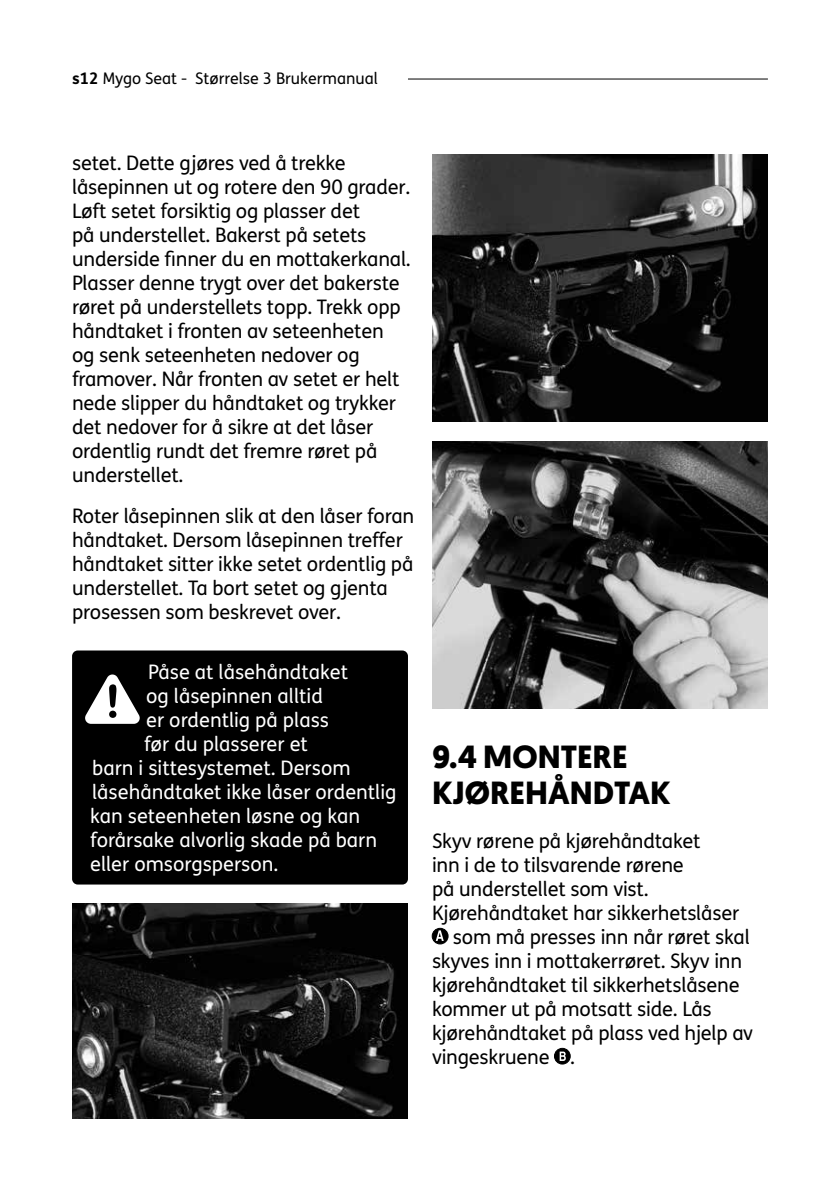
<style>
.page{position:relative;width:840px;height:1191px;background:#fff}
.page>*{position:absolute;margin:0;border:0;box-sizing:border-box;transform-origin:0 0}
.t1{font:700 32px/36px "Geomanist";color:#000}
.t2{font:20px/24px "FS Me";letter-spacing:-.01em;color:#000}
.t3{font:20px "FS Me";color:#fff}
.t4{font:16px "FS Me";color:#000}
.s1{font-weight:700}
</style>
<div class="page">
<hr style="left:408px;top:78px;width:359px;height:2px;background:#000">
<img style="left:72px;top:904px;width:336px;height:215px">
<img style="left:432px;top:155px;width:335px;height:266px">
<img style="left:432px;top:441px;width:335px;height:267px">
<div style="left:72px;top:650px;width:336px;height:234px;background:#000;border-radius:6px"></div>
<svg style="left:85px;top:674px;width:55px;height:50px"></svg>
<div style="left:432px;top:928px;width:16px;height:16px;background:#000;border-radius:50%"></div>
<div style="left:432px;top:928px;width:16px;height:16px;border:1px solid #000;border-radius:50%"></div>
<svg style="left:435px;top:930px;width:8px;height:11px"></svg>
<div style="left:554px;top:1048px;width:16px;height:16px;background:#000;border-radius:50%"></div>
<div style="left:554px;top:1048px;width:16px;height:16px;border:1px solid #000;border-radius:50%"></div>
<svg style="left:559px;top:1051px;width:6px;height:10px"></svg>
<p class="t4" style="left:72px;top:67px;width:307px"><span class="s1">s12</span> Mygo Seat - Størrelse 3 Brukermanual</p>
<p class="t2" style="left:72px;top:150px;width:340px">setet. Dette gjøres ved å trekke låsepinnen ut og rotere den 90 grader.<br>Løft setet forsiktig og plasser det<br>på understellet. Bakerst på setets underside finner du en mottakerkanal.<br>Plasser denne trygt over det bakerste røret på understellets topp. Trekk opp håndtaket i fronten av seteenheten og senk seteenheten nedover og framover. Når fronten av setet er helt nede slipper du håndtaket og trykker det nedover for å sikre at det låser ordentlig rundt det fremre røret på understellet.</p>
<p class="t2" style="left:72px;top:503px;width:343px">Roter låsepinnen slik at den låser foran håndtaket. Dersom låsepinnen treffer håndtaket sitter ikke setet ordentlig på understellet. Ta bort setet og gjenta prosessen som beskrevet over.</p>
<p class="t3" style="left:148px;top:658px;width:201px">Påse at låsehåndtaket</p>
<p class="t3" style="left:146px;top:682px;width:178px">og låsepinnen alltid</p>
<p class="t3" style="left:146px;top:706px;width:184px">er ordentlig på plass</p>
<p class="t3" style="left:144px;top:730px;width:165px">før du plasserer et</p>
<p class="t3" style="left:92px;top:754px;width:260px">barn i sittesystemet. Dersom</p>
<p class="t3" style="left:92px;top:778px;width:306px">låsehåndtaket ikke låser ordentlig</p>
<p class="t3" style="left:90px;top:802px;width:271px">kan seteenheten løsne og kan</p>
<p class="t3" style="left:90px;top:826px;width:288px">forårsake alvorlig skade på barn</p>
<p class="t3" style="left:90px;top:850px;width:189px">eller omsorgsperson.</p>
<h1 class="t1" style="left:432px;top:738px;width:240px">9.4 MONTERE<br>KJØREHÅNDTAK</h1>
<p class="t2" style="left:432px;top:828px;width:270px">Skyv rørene på kjørehåndtaket</p>
<p class="t2" style="left:432px;top:852px;width:253px">inn i de to tilsvarende rørene</p>
<p class="t2" style="left:432px;top:876px;width:218px">på understellet som vist.</p>
<p class="t2" style="left:432px;top:900px;width:308px">Kjørehåndtaket har sikkerhetslåser</p>
<p class="t2" style="left:452px;top:924px;width:298px">som må presses inn når røret skal</p>
<p class="t2" style="left:432px;top:948px;width:311px">skyves inn i mottakerrøret. Skyv inn</p>
<p class="t2" style="left:432px;top:972px;width:309px">kjørehåndtaket til sikkerhetslåsene</p>
<p class="t2" style="left:432px;top:996px;width:281px">kommer ut på motsatt side. Lås</p>
<p class="t2" style="left:432px;top:1020px;width:322px">kjørehåndtaket på plass ved hjelp av</p>
<p class="t2" style="left:432px;top:1044px;width:144px">vingeskruene .</p>
</div>
